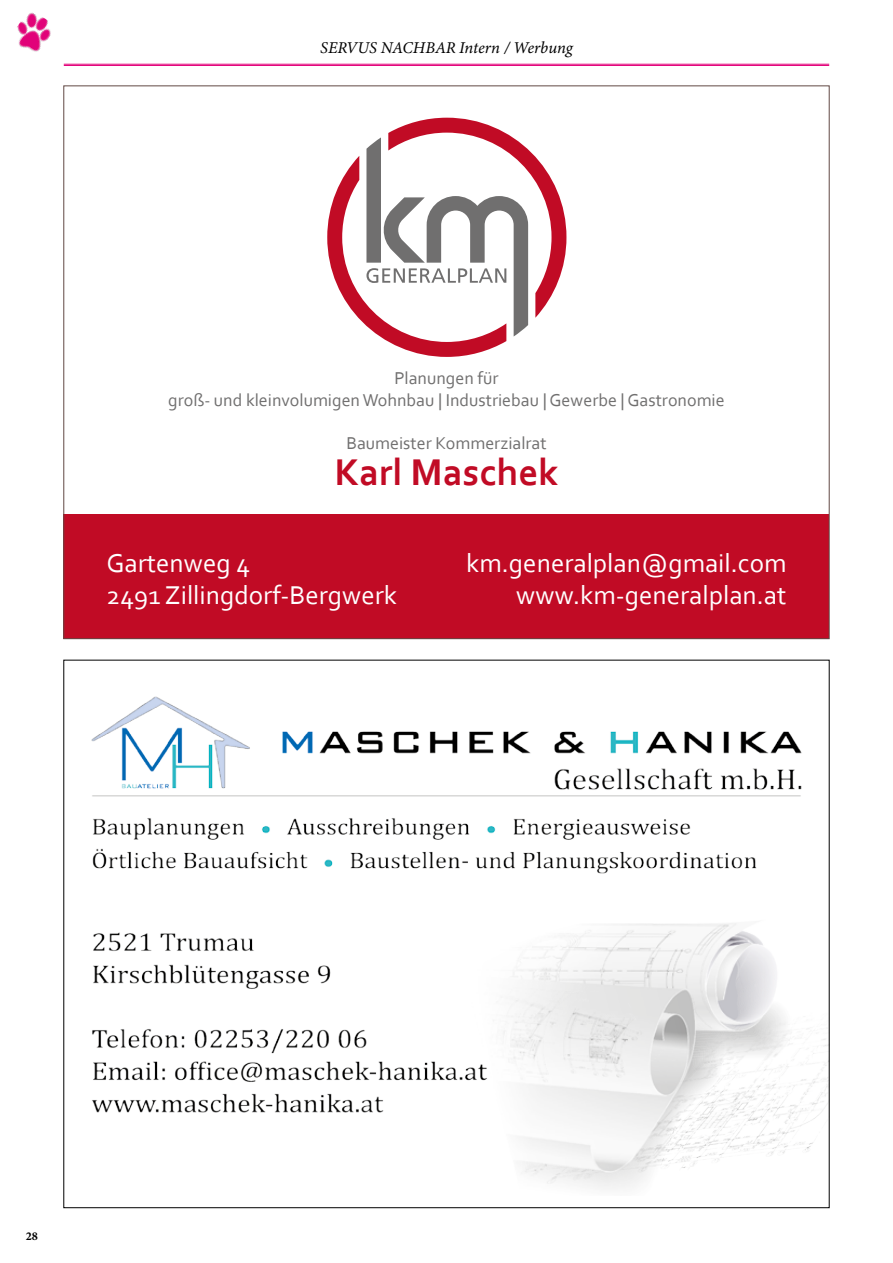
<style>
.page{position:relative;width:893px;height:1263px;background:#fff}
.page>*{position:absolute;margin:0;border:0;box-sizing:border-box;transform-origin:0 0}
.t1{font:700 39px "Corbel";color:#c10b25}
.t2{font:27px/32.4px "Corbel";color:#fff}
.t3{font:18px/21.6px "Corbel";color:#706f6f;text-align:center}
.t4{font:italic 16.5px "Minion Variable Concept";letter-spacing:.005em;color:#000}
.t5{font:12px "Minion Variable Concept";color:#000}
</style>
<div class="page">
<hr style="left:64px;top:64px;width:765px;height:1px;background:#e3027a">
<hr style="left:64px;top:65px;width:765px;height:1px;background:#e3027a">
<img style="left:17px;top:12px;width:34px;height:40px">
<img style="left:91px;top:696px;width:736px;height:493px">
<div style="left:64px;top:514px;width:765px;height:125px;background:#c10b25"></div>
<svg style="left:327px;top:118px;width:239px;height:239px"></svg>
<svg style="left:366px;top:137px;width:162px;height:199px"></svg>
<p class="t4" style="left:320px;top:36px;width:254px">SERVUS NACHBAR Intern / Werbung</p>
<p class="t3" style="left:168px;top:367px;width:558px">Planungen für<br>groß- und kleinvolumigen Wohnbau | Industriebau | Gewerbe | Gastronomie</p>
<p class="t3" style="left:346px;top:431px;width:202px">Baumeister Kommerzialrat</p>
<h1 class="t1" style="left:334px;top:447px;width:226px">Karl Maschek</h1>
<h2 class="t2" style="left:107px;top:546px;width:292px">Gartenweg 4<br>2491 Zillingdorf-Bergwerk</h2>
<h2 class="t2" style="left:466px;top:546px;width:322px;text-align:right">km.generalplan@gmail.com www.km-generalplan.at</h2>
<p class="t5" style="left:26px;top:1227px;width:14px">28</p>
</div>
